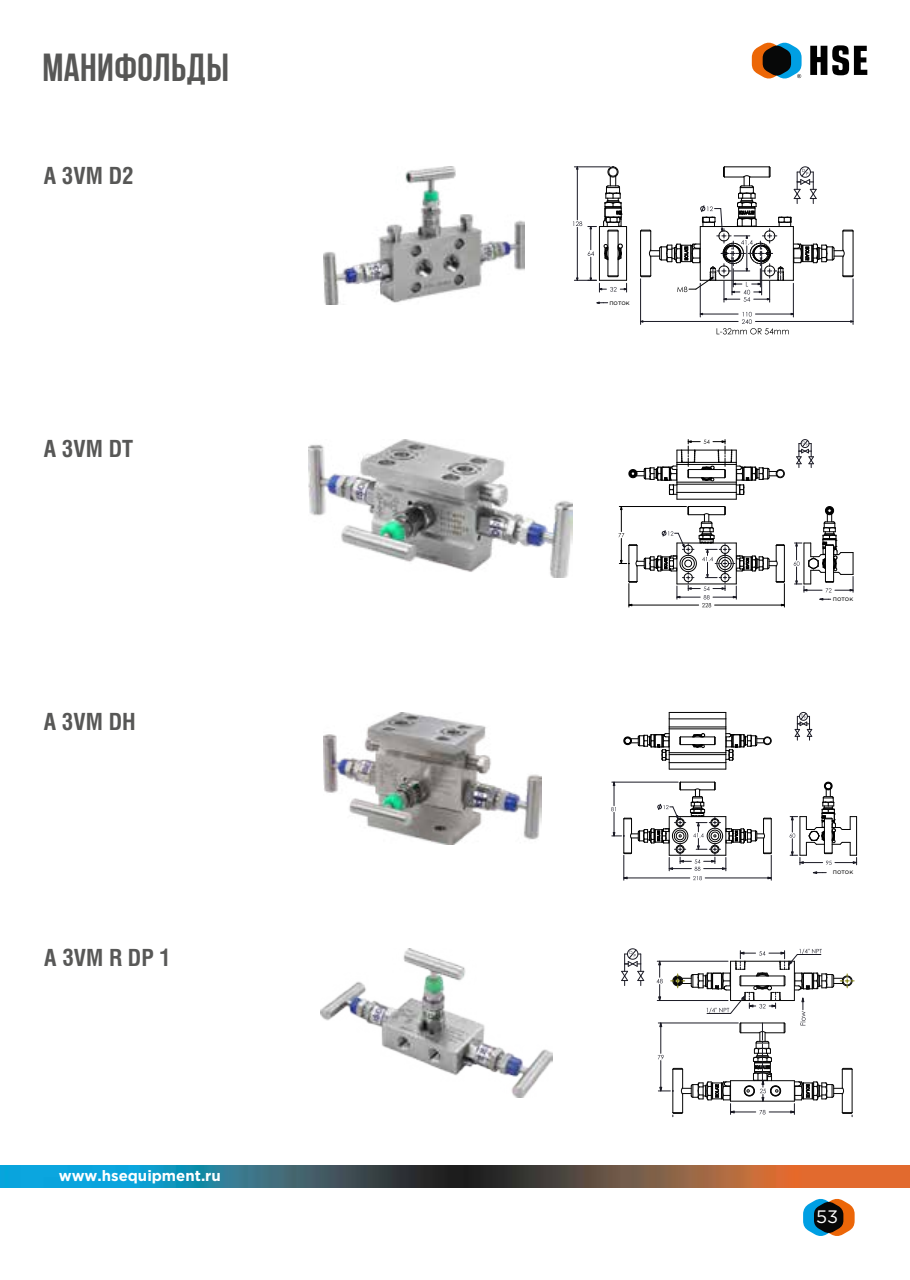
<style>
.page{position:relative;width:910px;height:1280px;background:#fff}
.page>*{position:absolute;margin:0;border:0;box-sizing:border-box;transform-origin:0 0}
.t1{font:700 39px "Bebas Neue";letter-spacing:.01em;color:#575756}
.t2{font:700 condensed 22.8px "Swiss 721 BT";color:#575756}
.t3{font:700 condensed 22.8px "Swiss 721 BT";color:#585857}
.t4{font:18px "Gotham Pro";color:#fff}
.t5{font:700 15px "Gotham Pro";color:#fff}
.t6{font:6.9px "Gotham Pro";color:#000}
</style>
<div class="page">
<img style="left:0;top:1166px;width:910px;height:21px">
<svg style="left:803px;top:1198px;width:52px;height:38px"></svg>
<svg style="left:810px;top:45px;width:57px;height:30px"></svg>
<svg style="left:752px;top:42px;width:50px;height:37px"></svg>
<svg style="left:573px;top:166px;width:54px;height:126px"></svg>
<svg style="left:597px;top:302px;width:11px;height:2px"></svg>
<hr style="left:853px;top:231px;width:1px;height:45px;background:#000">
<hr style="left:700px;top:314px;width:38px;height:1px;background:#191924">
<hr style="left:700px;top:283px;width:1px;height:34px;background:#191924">
<hr style="left:793px;top:283px;width:1px;height:34px;background:#191924">
<hr style="left:640px;top:279px;width:1px;height:45px;background:#191924">
<hr style="left:853px;top:279px;width:1px;height:45px;background:#191924">
<hr style="left:641px;top:321px;width:97px;height:1px;background:#191924">
<hr style="left:755px;top:321px;width:98px;height:1px;background:#191924">
<svg style="left:717px;top:312px;width:77px;height:22px"></svg>
<svg style="left:640px;top:167px;width:213px;height:135px"></svg>
<img style="left:323px;top:167px;width:201px;height:137px">
<img style="left:309px;top:440px;width:263px;height:137px">
<hr style="left:677px;top:499px;width:59px;height:1px;background:#000">
<svg style="left:794px;top:506px;width:60px;height:86px"></svg>
<svg style="left:820px;top:598px;width:11px;height:2px"></svg>
<svg style="left:618px;top:506px;width:167px;height:101px"></svg>
<svg style="left:629px;top:440px;width:156px;height:59px"></svg>
<svg style="left:797px;top:440px;width:16px;height:28px"></svg>
<hr style="left:680px;top:744px;width:35px;height:1px;background:#000">
<hr style="left:680px;top:737px;width:35px;height:1px;background:#000">
<svg style="left:714px;top:737px;width:2px;height:8px"></svg>
<svg style="left:679px;top:737px;width:2px;height:8px"></svg>
<svg style="left:692px;top:733px;width:13px;height:5px"></svg>
<hr style="left:669px;top:719px;width:57px;height:1px;background:#000">
<hr style="left:669px;top:712px;width:57px;height:1px;background:#000">
<hr style="left:669px;top:769px;width:57px;height:1px;background:#000">
<hr style="left:669px;top:762px;width:57px;height:1px;background:#000">
<hr style="left:669px;top:729px;width:57px;height:1px;background:#000">
<hr style="left:669px;top:727px;width:57px;height:1px;background:#000">
<hr style="left:669px;top:752px;width:57px;height:1px;background:#000">
<svg style="left:692px;top:744px;width:13px;height:4px"></svg>
<hr style="left:669px;top:754px;width:57px;height:1px;background:#000">
<svg style="left:624px;top:712px;width:46px;height:57px"></svg>
<svg style="left:726px;top:712px;width:45px;height:57px"></svg>
<svg style="left:611px;top:782px;width:161px;height:98px"></svg>
<svg style="left:790px;top:782px;width:67px;height:83px"></svg>
<svg style="left:813px;top:871px;width:13px;height:3px"></svg>
<svg style="left:795px;top:712px;width:17px;height:28px"></svg>
<img style="left:323px;top:712px;width:218px;height:133px">
<img style="left:321px;top:949px;width:231px;height:148px">
<svg style="left:622px;top:949px;width:22px;height:36px"></svg>
<svg style="left:656px;top:949px;width:198px;height:168px"></svg>
<h1 class="t1" style="left:43px;top:46px;width:188px">Манифольды</h1>
<h2 class="t2" style="left:44px;top:162px;width:91px">A 3VM D2</h2>
<h2 class="t2" style="left:44px;top:435px;width:91px">A 3VM DT</h2>
<h2 class="t2" style="left:44px;top:708px;width:93px">A 3VM DH</h2>
<h2 class="t3" style="left:44px;top:944px;width:128px">A 3VM R DP 1</h2>
<p class="t5" style="left:59px;top:1167px;width:164px">www.hsequipment.ru</p>
<p class="t6" style="left:609px;top:299px;width:22px">поток</p>
<p class="t6" style="left:833px;top:595px;width:22px">поток</p>
<p class="t6" style="left:833px;top:868px;width:22px">поток</p>
<p class="t4" style="left:816px;top:1207px;width:24px">53</p>
</div>
